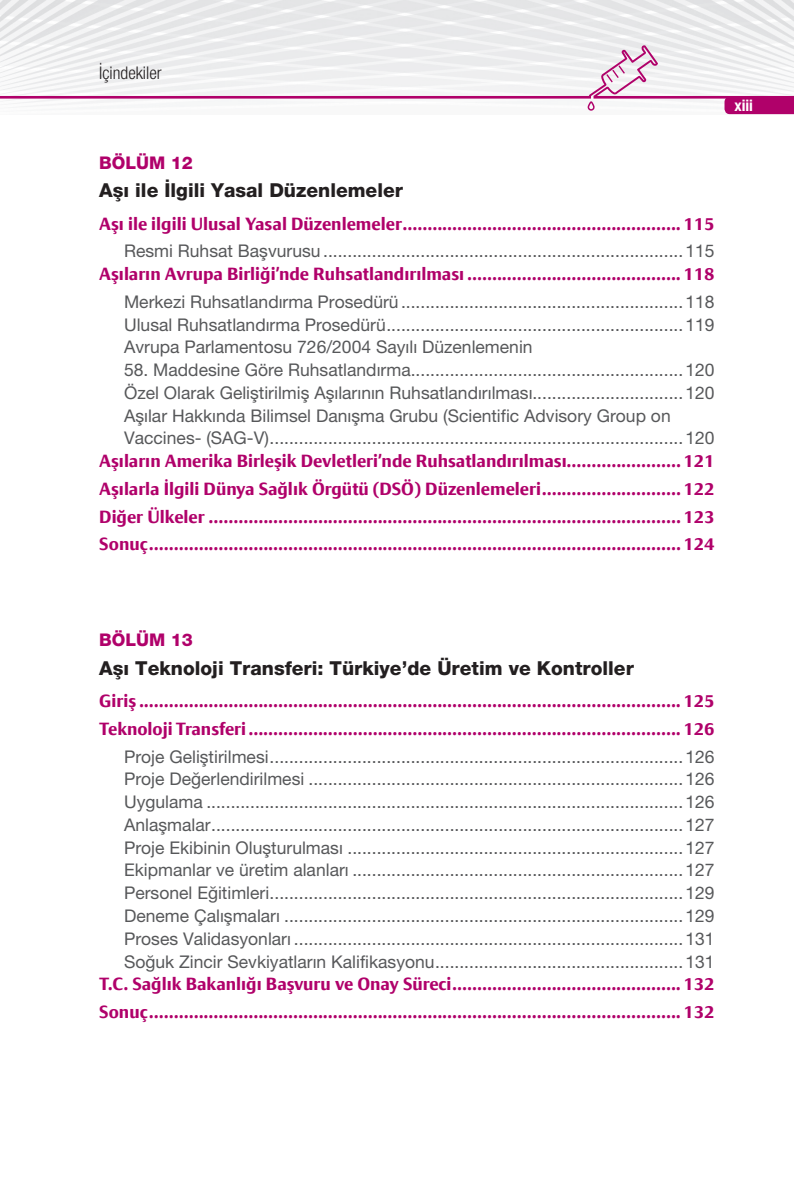
<style>
.page{position:relative;width:794px;height:1191px;background:#fff}
.page>*{position:absolute;margin:0;border:0;box-sizing:border-box;transform-origin:0 0}
.t1{font:800 19.25px "Helvetica Neu";color:#231f20}
.t2{font:17.5px/22.8px "Helvetica Neu Roman";color:#57585a;text-align:justify}
.t3{font:700 17.5px/27.7px "Taxon";color:#b0016a}
.t4{font:800 17.5px "Helvetica Neu";color:#b0016a}
.t5{font:17.5px "Helvetica 47 Lt Cn";color:#231f20}
.t6{font:700 15.75px "Helvetica 77 Cn";color:#fff}
</style>
<div class="page">
<img style="left:0;top:0;width:794px;height:107px">
<svg style="left:724px;top:99px;width:70px;height:15px"></svg>
<svg style="left:587px;top:45px;width:71px;height:66px"></svg>
<hr style="left:0;top:96px;width:591px;height:3px;background:#b0016a">
<hr style="left:593px;top:96px;width:201px;height:3px;background:#b0016a">
<p class="t5" style="left:99px;top:63px;width:64px">İçindekiler</p>
<p class="t4" style="left:99px;top:152px;width:95px">BÖLÜM 12</p>
<p class="t1" style="left:99px;top:179px;width:305px">Aşı ile İlgili Yasal Düzenlemeler</p>
<p class="t3" style="left:99px;top:209px;width:617px">Aşı ile ilgili Ulusal Yasal Düzenlemeler........................................................115</p>
<p class="t2" style="left:124px;top:239px;width:592px">Resmi Ruhsat Başvurusu ..........................................................................115</p>
<p class="t3" style="left:99px;top:260px;width:617px">Aşıların Avrupa Birliği’nde Ruhsatlandırılması ...........................................118</p>
<p class="t2" style="left:124px;top:290px;width:592px">Merkezi Ruhsatlandırma Prosedürü..........................................................118<br>Ulusal Ruhsatlandırma Prosedürü.............................................................119<br>Avrupa Parlamentosu 726/2004 Sayılı Düzenlemenin</p>
<p class="t2" style="left:124px;top:358px;width:592px;text-align:left">58. Maddesine Göre Ruhsatlandırma........................................................120<br>Özel Olarak Geliştirilmiş Aşılarının Ruhsatlandırılması...............................120<br>Aşılar Hakkında Bilimsel Danışma Grubu (Scientific Advisory Group on Vaccines- (SAG-V).....................................................................................120</p>
<p class="t3" style="left:99px;top:447px;width:617px;text-align:justify">Aşıların Amerika Birleşik Devletleri’nde Ruhsatlandırılması.......................121<br>Aşılarla İlgili Dünya Sağlık Örgütü (DSÖ) Düzenlemeleri............................122<br>Diğer Ülkeler ...............................................................................................123<br>Sonuç...........................................................................................................124</p>
<p class="t6" style="left:734px;top:96px;width:20px">xiii</p>
<p class="t4" style="left:99px;top:630px;width:95px">BÖLÜM 13</p>
<p class="t1" style="left:99px;top:656px;width:536px">Aşı Teknoloji Transferi: Türkiye’de Üretim ve Kontroller</p>
<p class="t3" style="left:99px;top:687px;width:617px">Giriş .............................................................................................................125<br>Teknoloji Transferi.......................................................................................126</p>
<p class="t2" style="left:124px;top:745px;width:592px">Proje Geliştirilmesi.....................................................................................126<br>Proje Değerlendirilmesi .............................................................................126<br>Uygulama ..................................................................................................126<br>Anlaşmalar.................................................................................................127<br>Proje Ekibinin Oluşturulması .....................................................................127<br>Ekipmanlar ve üretim alanları ....................................................................127<br>Personel Eğitimleri.....................................................................................129<br>Deneme Çalışmaları ..................................................................................129<br>Proses Validasyonları ................................................................................131<br>Soğuk Zincir Sevkiyatların Kalifikasyonu...................................................131</p>
<p class="t3" style="left:99px;top:970px;width:617px">T.C. Sağlık Bakanlığı Başvuru ve Onay Süreci..............................................132<br>Sonuç...........................................................................................................132</p>
</div>
